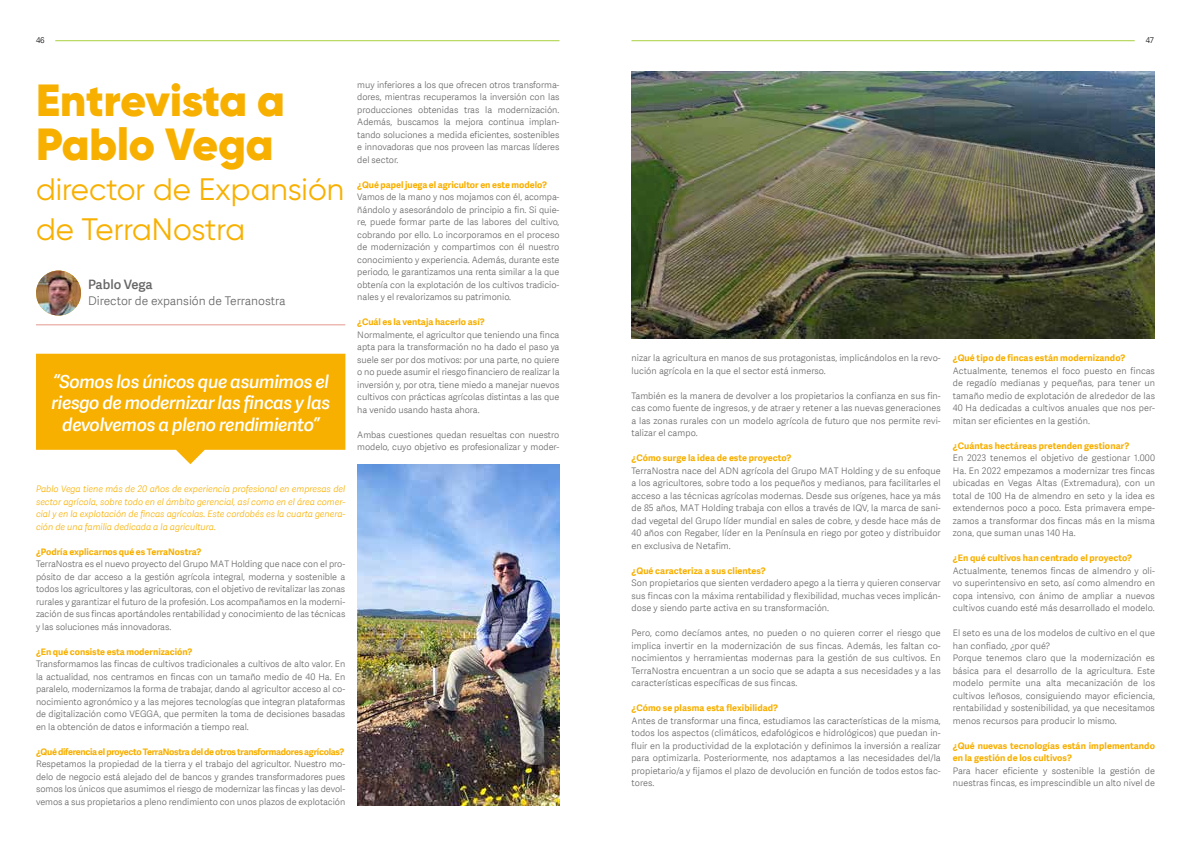
<style>
.page{position:relative;width:1191px;height:842px;background:#fff}
.page>*{position:absolute;margin:0;border:0;box-sizing:border-box;transform-origin:0 0}
.t1{font:900 45px/44px "Gilroy";color:#f8b000}
.t2{font:31px/40px "Gilroy";color:#f8b000}
.t3{font:italic 600 18px/21px "Adelle Sans";letter-spacing:-.02em;color:#fff;text-align:center}
.t4{font:600 13px "Adelle Sans";letter-spacing:-.02em;color:#666}
.t5{font:300 12px "Adelle Sans";color:#666}
.t6{font:300 9px/12.5px "Adelle Sans";letter-spacing:.01em;color:#666;text-align:justify}
.t7{font:700 9px/12.5px "Adelle Sans";color:#f8b000}
.t8{font:italic 300 9px/12.5px "Adelle Sans";color:#f8b000;text-align:justify}
.t9{font:700 9px "Adelle Sans";letter-spacing:-.03em;color:#f8b000}
.t10{font:300 8px "Adelle Sans";color:#000}
</style>
<div class="page">
<hr style="left:36px;top:325px;width:309px;height:1px;background:#e4988d">
<img style="left:36px;top:271px;width:45px;height:45px;border-radius:23px">
<svg style="left:36px;top:354px;width:309px;height:110px;background:#f8b91f"></svg>
<img style="left:357px;top:464px;width:202px;height:342px">
<img style="left:631px;top:72px;width:524px;height:267px">
<hr style="left:631px;top:41px;width:503px;height:1px;background:#a8cf3d">
<hr style="left:55px;top:41px;width:504px;height:1px;background:#a8cf3d">
<p class="t10" style="left:36px;top:36px;width:10px">46</p>
<p class="t10" style="left:1145px;top:36px;width:10px">47</p>
<h1 class="t1" style="left:36px;top:78px;width:250px">Entrevista a<br>Pablo Vega</h1>
<h2 class="t2" style="left:36px;top:168px;width:310px">director de Expansión de TerraNostra</h2>
<h3 class="t4" style="left:88px;top:277px;width:66px">Pablo Vega</h3>
<h3 class="t5" style="left:88px;top:294px;width:199px">Director de expansión de Terranostra</h3>
<h3 class="t3" style="left:51px;top:372px;width:280px">“Somos los únicos que asumimos el riesgo de modernizar las fincas y las devolvemos a pleno rendimiento”</h3>
<p class="t6" style="left:357px;top:78px;width:204px">muy inferiores a los que ofrecen otros transforma&shy;dores, mientras recuperamos la inversión con las producciones obtenidas tras la modernización.<br>Además, buscamos la mejora continua implan&shy;tando soluciones a medida eficientes, sostenibles e innovadoras que nos proveen las marcas líderes del sector.</p>
<p class="t7" style="left:357px;top:178px;width:191px">¿Qué papel juega el agricultor en este modelo?</p>
<p class="t6" style="left:357px;top:191px;width:204px">Vamos de la mano y nos mojamos con él, acompa&shy;ñándolo y asesorándolo de principio a fin. Si quie&shy;re, puede formar parte de las labores del cultivo, cobrando por ello. Lo incorporamos en el proceso de modernización y compartimos con él nuestro conocimiento y experiencia. Además, durante este periodo, le garantizamos una renta similar a la que obtenía con la explotación de los cultivos tradicio&shy;nales y el revalorizamos su patrimonio.</p>
<p class="t7" style="left:357px;top:316px;width:129px">¿Cuál es la ventaja hacerlo así?</p>
<p class="t6" style="left:357px;top:328px;width:204px">Normalmente, el agricultor que teniendo una finca apta para la transformación no ha dado el paso ya suele ser por dos motivos: por una parte, no quiere o no puede asumir el riesgo financiero de realizar la inversión y, por otra, tiene miedo a manejar nuevos cultivos con prácticas agrícolas distintas a las que ha venido usando hasta ahora.</p>
<p class="t6" style="left:357px;top:428px;width:204px">Ambas cuestiones quedan resueltas con nuestro modelo, cuyo objetivo es profesionalizar y moder-</p>
<p class="t8" style="left:36px;top:483px;width:311px">Pablo Vega tiene más de 20 años de experiencia profesional en empresas del sector agrícola, sobre todo en el ámbito gerencial, así como en el área comer&shy;cial y en la explotación de fincas agrícolas. Este cordobés es la cuarta genera&shy;ción de una familia dedicada a la agricultura.</p>
<p class="t7" style="left:36px;top:545px;width:167px">¿Podría explicarnos qué es TerraNostra?</p>
<p class="t6" style="left:36px;top:558px;width:311px">TerraNostra es el nuevo proyecto del Grupo MAT Holding que nace con el pro&shy;pósito de dar acceso a la gestión agrícola integral, moderna y sostenible a todos los agricultores y las agricultoras, con el objetivo de revitalizar las zonas rurales y garantizar el futuro de la profesión. Los acompañamos en la moderni&shy;zación de sus fincas aportándoles rentabilidad y conocimiento de las técnicas y las soluciones más innovadoras.</p>
<p class="t7" style="left:36px;top:645px;width:158px">¿En qué consiste esta modernización?</p>
<p class="t6" style="left:36px;top:658px;width:311px">Transformamos las fincas de cultivos tradicionales a cultivos de alto valor. En la actualidad, nos centramos en fincas con un tamaño medio de 40 Ha. En paralelo, modernizamos la forma de trabajar, dando al agricultor acceso al co&shy;nocimiento agronómico y a las mejores tecnologías que integran plataformas de digitalización como VEGGA, que permiten la toma de decisiones basadas en la obtención de datos e información a tiempo real.</p>
<p class="t9" style="left:36px;top:746px;width:310px">¿Qué diferencia el proyecto TerraNostra del de otros transformadores agrícolas?</p>
<p class="t6" style="left:36px;top:758px;width:311px">Respetamos la propiedad de la tierra y el trabajo del agricultor. Nuestro mo&shy;delo de negocio está alejado del de bancos y grandes transformadores pues somos los únicos que asumimos el riesgo de modernizar las fincas y las devol&shy;vemos a sus propietarios a pleno rendimiento con unos plazos de explotación</p>
<p class="t6" style="left:631px;top:352px;width:311px">nizar la agricultura en manos de sus protagonistas, implicándolos en la revo&shy;lución agrícola en la que el sector está inmerso.</p>
<p class="t6" style="left:631px;top:389px;width:311px">También es la manera de devolver a los propietarios la confianza en sus fin&shy;cas como fuente de ingresos, y de atraer y retener a las nuevas generaciones a las zonas rurales con un modelo agrícola de futuro que nos permite revi&shy;talizar el campo.</p>
<p class="t7" style="left:631px;top:452px;width:161px">¿Cómo surge la idea de este proyecto?</p>
<p class="t6" style="left:631px;top:464px;width:311px">TerraNostra nace del ADN agrícola del Grupo MAT Holding y de su enfoque a los agricultores, sobre todo a los pequeños y medianos, para facilitarles el acceso a las técnicas agrícolas modernas. Desde sus orígenes, hace ya más de 85 años, MAT Holding trabaja con ellos a través de IQV, la marca de sani&shy;dad vegetal del Grupo líder mundial en sales de cobre, y desde hace más de 40 años con Regaber, líder en la Península en riego por goteo y distribuidor en exclusiva de Netafim.</p>
<p class="t7" style="left:631px;top:564px;width:136px">¿Qué caracteriza a sus clientes?</p>
<p class="t6" style="left:631px;top:577px;width:311px">Son propietarios que sienten verdadero apego a la tierra y quieren conservar sus fincas con la máxima rentabilidad y flexibilidad, muchas veces implicán&shy;dose y siendo parte activa en su transformación.</p>
<p class="t6" style="left:631px;top:627px;width:311px">Pero, como decíamos antes, no pueden o no quieren correr el riesgo que implica invertir en la modernización de sus fincas. Además, les faltan co&shy;nocimientos y herramientas modernas para la gestión de sus cultivos. En TerraNostra encuentran a un socio que se adapta a sus necesidades y a las características específicas de sus fincas.</p>
<p class="t7" style="left:631px;top:702px;width:148px">¿Cómo se plasma esta flexibilidad?</p>
<p class="t6" style="left:631px;top:714px;width:311px">Antes de transformar una finca, estudiamos las características de la misma, todos los aspectos (climáticos, edafológicos e hidrológicos) que puedan in&shy;fluir en la productividad de la explotación y definimos la inversión a realizar para optimizarla. Posteriormente, nos adaptamos a las necesidades del/la propietario/a y fijamos el plazo de devolución en función de todos estos fac&shy;tores.</p>
<p class="t7" style="left:952px;top:352px;width:174px">¿Qué tipo de fincas están modernizando?</p>
<p class="t6" style="left:952px;top:364px;width:204px">Actualmente, tenemos el foco puesto en fincas de regadío medianas y pequeñas, para tener un tamaño medio de explotación de alrededor de las 40 Ha dedicadas a cultivos anuales que nos per&shy;mitan ser eficientes en la gestión.</p>
<p class="t7" style="left:952px;top:439px;width:178px">¿Cuántas hectáreas pretenden gestionar?</p>
<p class="t6" style="left:952px;top:452px;width:204px">En 2023 tenemos el objetivo de gestionar 1.000<br>Ha. En 2022 empezamos a modernizar tres fincas ubicadas en Vegas Altas (Extremadura), con un total de 100 Ha de almendro en seto y la idea es extendernos poco a poco. Esta primavera empe&shy;zamos a transformar dos fincas más en la misma zona, que suman unas 140 Ha.</p>
<p class="t7" style="left:952px;top:552px;width:181px">¿En qué cultivos han centrado el proyecto?</p>
<p class="t6" style="left:952px;top:564px;width:204px">Actualmente, tenemos fincas de almendro y oli&shy;vo superintensivo en seto, así como almendro en copa intensivo, con ánimo de ampliar a nuevos cultivos cuando esté más desarrollado el modelo.</p>
<p class="t6" style="left:952px;top:627px;width:204px;text-align:left">El seto es una de los modelos de cultivo en el que han confiado, ¿por qué?<br>Porque tenemos claro que la modernización es básica para el desarrollo de la agricultura. Este modelo permite una alta mecanización de los cultivos leñosos, consiguiendo mayor eficiencia, rentabilidad y sostenibilidad, ya que necesitamos menos recursos para producir lo mismo.</p>
<p class="t7" style="left:952px;top:739px;width:204px">¿Qué nuevas tecnologías están implementando en la gestión de los cultivos?</p>
<p class="t6" style="left:952px;top:764px;width:204px">Para hacer eficiente y sostenible la gestión de nuestras fincas, es imprescindible un alto nivel de</p>
</div>
